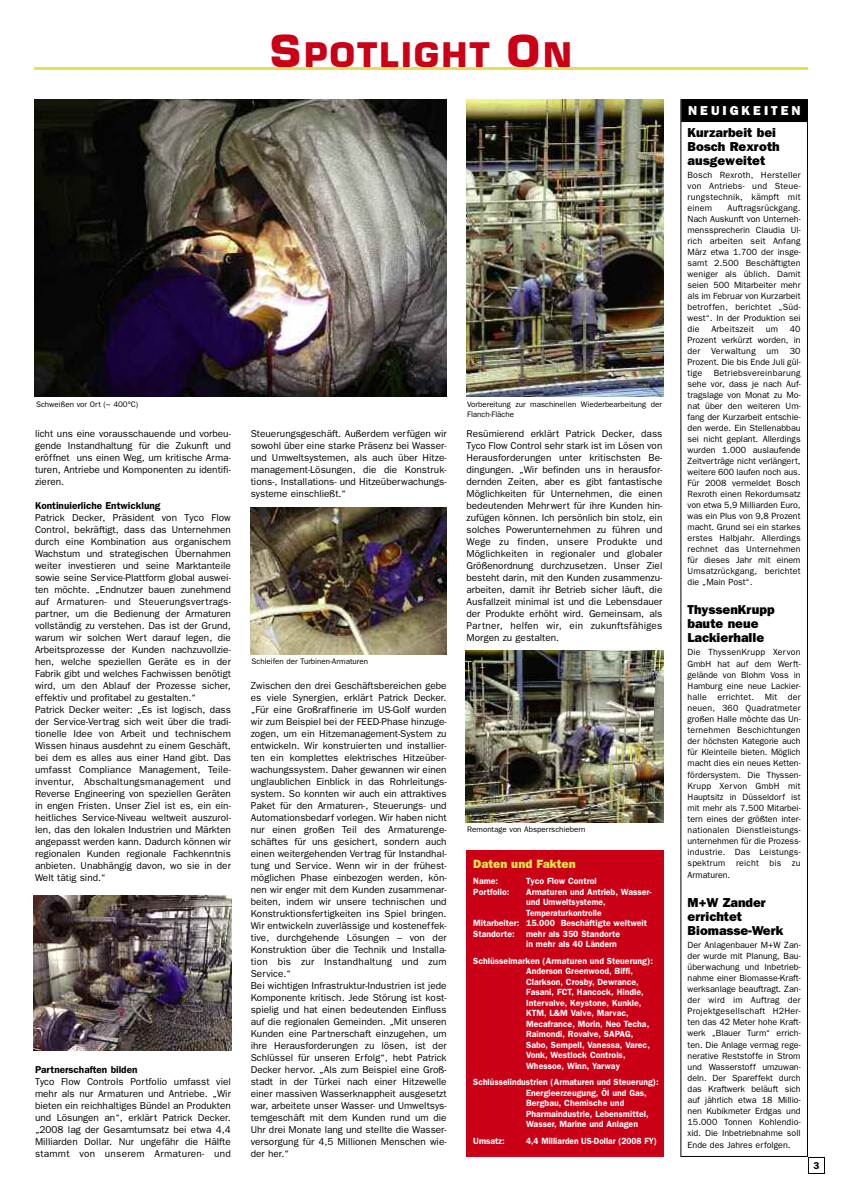
<style>
.page{position:relative;width:842px;height:1191px;background:#fff}
.page>*{position:absolute;margin:0;border:0;box-sizing:border-box;transform-origin:0 0}
.t1{font:700 33px "Eurostile";letter-spacing:.07em;color:#ca0016}
.t2{font:800 13px/14px "Franklin Gothic";color:#000}
.t3{font:800 13px "Franklin Gothic";letter-spacing:.235em;color:#fff}
.t4{font:800 12px "Franklin Gothic";color:#e4e24f}
.t5{font:10px/12px "Franklin Gothic";color:#000;text-align:justify}
.t6{font:600 10px "Franklin Gothic";color:#000}
.t7{font:9px/11.1px "Franklin Gothic";letter-spacing:.025em;color:#000;text-align:justify}
.t8{font:600 9px/10.5px "Franklin Gothic";color:#fff}
.t9{font:600 9px/10.5px "Franklin Gothic";color:#fff;scale:.95 1}
.t10{font:600 9px "Franklin Gothic";color:#fff;scale:.93 1}
.t11{font:8px/10px "Franklin Gothic";color:#000}
.s1{font-size:43px}
</style>
<div class="page">
<div style="left:808px;top:1157px;width:17px;height:17px;border:1px solid #000"></div>
<img style="left:35px;top:99px;width:411px;height:298px">
<img style="left:34px;top:895px;width:197px;height:155px">
<div style="left:680px;top:99px;width:128px;height:1058px;border:1px solid #000"></div>
<div style="left:682px;top:100px;width:125px;height:21px;background:#000"></div>
<div style="left:681px;top:99px;width:126px;height:23px;border:1px solid #000"></div>
<hr style="left:34px;top:67px;width:774px;height:2px;background:#e4e24f">
<img style="left:251px;top:508px;width:195px;height:147px">
<img style="left:466px;top:99px;width:197px;height:298px">
<img style="left:466px;top:650px;width:197px;height:172px">
<div style="left:466px;top:850px;width:197px;height:307px;background:#ca0016"></div>
<h1 class="t1" style="left:270px;top:42px;width:303px"><span class="s1">S</span>POTLIGHT <span class="s1">O</span>N</h1>
<p class="t11" style="left:36px;top:399px;width:104px">Schweißen vor Ort (~ 400°C)</p>
<p class="t11" style="left:467px;top:399px;width:196px">Vorbereitung zur maschinellen Wiederbearbeitung der<br>Flanch-Fläche</p>
<p class="t5" style="left:35px;top:427px;width:197px">licht uns eine vorausschauende und vorbeu&shy;gende Instandhaltung für die Zukunft und eröffnet uns einen Weg, um kritische Arma&shy;turen, Antriebe und Komponenten zu identifi&shy;zieren.</p>
<p class="t6" style="left:35px;top:500px;width:127px">Kontinuierliche Entwicklung</p>
<p class="t5" style="left:35px;top:511px;width:197px;text-align:left">Patrick Decker, Präsident von Tyco Flow Control, bekräftigt, dass das Unternehmen durch eine Kombination aus organischem Wachstum und strategischen Übernahmen weiter investieren und seine Marktanteile sowie seine Service-Plattform global auswei&shy;ten möchte. „Endnutzer bauen zunehmend auf Armaturen- und Steuerungsvertrags&shy;partner, um die Bedienung der Armaturen vollständig zu verstehen. Das ist der Grund, warum wir solchen Wert darauf legen, die Arbeitsprozesse der Kunden nachzuvollzie&shy;hen, welche speziellen Geräte es in der Fabrik gibt und welches Fachwissen benötigt wird, um den Ablauf der Prozesse sicher, effektiv und profitabel zu gestalten.“<br>Patrick Decker weiter: „Es ist logisch, dass der Service-Vertrag sich weit über die tradi&shy;tionelle Idee von Arbeit und technischem Wissen hinaus ausdehnt zu einem Geschäft, bei dem es alles aus einer Hand gibt. Das umfasst Compliance Management, Teile&shy;inventur, Abschaltungsmanagement und Reverse Engineering von speziellen Geräten in engen Fristen. Unser Ziel ist es, ein ein&shy;heitliches Service-Niveau weltweit auszurol&shy;len, das den lokalen Industrien und Märkten angepasst werden kann. Dadurch können wir regionalen Kunden regionale Fachkenntnis anbieten. Unabhängig davon, wo sie in der Welt tätig sind.“</p>
<p class="t6" style="left:35px;top:1064px;width:104px">Partnerschaften bilden</p>
<p class="t5" style="left:35px;top:1075px;width:197px">Tyco Flow Controls Portfolio umfasst viel mehr als nur Armaturen und Antriebe. „Wir bieten ein reichhaltiges Bündel an Produkten und Lösungen an“, erklärt Patrick Decker. „2008 lag der Gesamtumsatz bei etwa 4,4<br>Milliarden Dollar. Nur ungefähr die Hälfte stammt von unserem Armaturen- und</p>
<p class="t5" style="left:251px;top:427px;width:197px">Steuerungsgeschäft. Außerdem verfügen wir sowohl über eine starke Präsenz bei Wasser&shy;und Umweltsystemen, als auch über Hitze&shy;management-Lösungen, die die Konstruk&shy;tions-, Installations- und Hitzeüberwachungs&shy;systeme einschließt.“</p>
<p class="t11" style="left:252px;top:656px;width:118px">Schleifen der Turbinen-Armaturen</p>
<p class="t5" style="left:251px;top:679px;width:197px;text-align:left">Zwischen den drei Geschäftsbereichen gebe es viele Synergien, erklärt Patrick Decker. „Für eine Großraffinerie im US-Golf wurden wir zum Beispiel bei der FEED-Phase hinzuge&shy;zogen, um ein Hitzemanagement-System zu entwickeln. Wir konstruierten und installier&shy;ten ein komplettes elektrisches Hitzeüber&shy;wachungssystem. Daher gewannen wir einen unglaublichen Einblick in das Rohrleitungs&shy;system. So konnten wir auch ein attraktives Paket für den Armaturen-, Steuerungs- und Automationsbedarf vorlegen. Wir haben nicht nur einen großen Teil des Armaturenge&shy;schäftes für uns gesichert, sondern auch einen weitergehenden Vertrag für Instandhal&shy;tung und Service. Wenn wir in der frühest&shy;möglichen Phase einbezogen werden, kön&shy;nen wir enger mit dem Kunden zusammenar&shy;beiten, indem wir unsere technischen und Konstruktionsfertigkeiten ins Spiel bringen.<br>Wir entwickeln zuverlässige und kosteneffek&shy;tive, durchgehende Lösungen – von der Konstruktion über die Technik und Installa&shy;tion bis zur Instandhaltung und zum Service.“<br>Bei wichtigen Infrastruktur-Industrien ist jede Komponente kritisch. Jede Störung ist kost&shy;spielig und hat einen bedeutenden Einfluss auf die regionalen Gemeinden. „Mit unseren Kunden eine Partnerschaft einzugehen, um ihre Herausforderungen zu lösen, ist der Schlüssel für unseren Erfolg“, hebt Patrick Decker hervor. „Als zum Beispiel eine Groß&shy;stadt in der Türkei nach einer Hitzewelle einer massiven Wasserknappheit ausgesetzt war, arbeitete unser Wasser- und Umweltsys&shy;temgeschäft mit dem Kunden rund um die Uhr drei Monate lang und stellte die Wasser&shy;versorgung für 4,5 Millionen Menschen wie&shy;der her.“</p>
<p class="t5" style="left:466px;top:427px;width:197px">Resümierend erklärt Patrick Decker, dass Tyco Flow Control sehr stark ist im Lösen von Herausforderungen unter kritischsten Be&shy;dingungen. „Wir befinden uns in herausfor&shy;dernden Zeiten, aber es gibt fantastische Möglichkeiten für Unternehmen, die einen bedeutenden Mehrwert für ihre Kunden hin&shy;zufügen können. Ich persönlich bin stolz, ein solches Powerunternehmen zu führen und Wege zu finden, unsere Produkte und Möglichkeiten in regionaler und globaler Größenordnung durchzusetzen. Unser Ziel besteht darin, mit den Kunden zusammenzu&shy;arbeiten, damit ihr Betrieb sicher läuft, die Ausfallzeit minimal ist und die Lebensdauer der Produkte erhöht wird. Gemeinsam, als Partner, helfen wir, ein zukunftsfähiges Morgen zu gestalten.</p>
<p class="t11" style="left:467px;top:824px;width:120px">Remontage von Absperrschiebern</p>
<p class="t4" style="left:473px;top:856px;width:104px">Daten und Fakten</p>
<p class="t8" style="left:473px;top:876px;width:26px">Name:</p>
<p class="t8" style="left:526px;top:876px;width:72px">Tyco Flow Control</p>
<p class="t8" style="left:473px;top:886px;width:38px">Portfolio:</p>
<p class="t8" style="left:526px;top:886px;width:127px">Armaturen und Antrieb, Wasser-</p>
<p class="t8" style="left:526px;top:897px;width:81px">und Umweltsysteme,</p>
<p class="t10" style="left:526px;top:907px;width:83px">Temperaturkontrolle</p>
<p class="t8" style="left:473px;top:918px;width:175px">Mitarbeiter: 15.000 Beschäftigte weltweit</p>
<p class="t8" style="left:473px;top:928px;width:43px">Standorte:</p>
<p class="t8" style="left:526px;top:928px;width:96px">mehr als 350 Standorte in mehr als 40 Ländern</p>
<p class="t8" style="left:526px;top:955px;width:128px;text-indent:-53px">Schlüsselmarken (Armaturen und Steuerung):<br>Anderson Greenwood, Biffi,<br>Clarkson, Crosby, Dewrance,<br>Fasani, FCT, Hancock, Hindle,<br>Intervalve, Keystone, Kunkle,<br>KTM, L&amp;M Valve, Marvac,<br>Mecafrance, Morin, Neo Techa,<br>Raimondi, Rovalve, SAPAG,<br>Sabo, Sempell, Vanessa, Varec,<br>Vonk, Westlock Controls,<br>Whessoe, Winn, Yarway</p>
<p class="t9" style="left:526px;top:1077px;width:141px;text-indent:-53px">Schlüsselindustrien (Armaturen und Steuerung):<br>Energieerzeugung, Öl und Gas, Bergbau, Chemische und Pharmaindustrie, Lebensmittel, Wasser, Marine und Anlagen</p>
<p class="t8" style="left:473px;top:1135px;width:33px">Umsatz:</p>
<p class="t10" style="left:526px;top:1135px;width:142px">4,4 Milliarden US-Dollar (2008 FY)</p>
<h2 class="t3" style="left:688px;top:103px;width:114px">NEUIGKEITEN</h2>
<h2 class="t2" style="left:687px;top:126px;width:94px">Kurzarbeit bei<br>Bosch Rexroth ausgeweitet</h2>
<p class="t7" style="left:687px;top:169px;width:115px">Bosch Rexroth, Hersteller von Antriebs- und Steue&shy;rungstechnik, kämpft mit einem</p>
<p class="t7" style="left:687px;top:202px;width:115px;text-indent:40px">Auftragsrückgang.<br>Nach Auskunft von Unterneh&shy;menssprecherin Claudia Ul&shy;rich arbeiten seit Anfang März etwa 1.700 der insge&shy;samt 2.500 Beschäftigten weniger als üblich. Damit seien 500 Mitarbeiter mehr als im Februar von Kurzarbeit betroffen, berichtet „Süd&shy;west“. In der Produktion sei die</p>
<p class="t7" style="left:687px;top:323px;width:115px;text-indent:102px">40<br>Prozent verkürzt worden, in der Verwaltung um 30<br>Prozent. Die bis Ende Juli gül&shy;tige</p>
<p class="t7" style="left:711px;top:323px;width:44px">Arbeitszeit</p>
<p class="t7" style="left:766px;top:323px;width:14px">um</p>
<p class="t7" style="left:687px;top:367px;width:115px;text-indent:26px">Betriebsvereinbarung sehe vor, dass je nach Auf&shy;tragslage von Monat zu Mo&shy;nat über den weiteren Um&shy;fang der Kurzarbeit entschie&shy;den werde. Ein Stellenabbau sei nicht geplant. Allerdings wurden 1.000 auslaufende Zeitverträge nicht verlängert, weitere 600 laufen noch aus.<br>Für 2008 vermeldet Bosch Rexroth einen Rekordumsatz von etwa 5,9 Milliarden Euro, was ein Plus von 9,8 Prozent macht. Grund sei ein starkes erstes Halbjahr. Allerdings rechnet das Unternehmen für dieses Jahr mit einem Umsatzrückgang, berichtet die „Main Post“.</p>
<h2 class="t2" style="left:687px;top:603px;width:89px">ThyssenKrupp baute neue<br>Lackierhalle</h2>
<p class="t7" style="left:687px;top:647px;width:115px">Die ThyssenKrupp Xervon GmbH hat auf dem Werft&shy;gelände von Blohm Voss in Hamburg eine neue Lackier&shy;halle errichtet. Mit der neuen, 360 Quadratmeter großen Halle möchte das Un&shy;ternehmen Beschichtungen der höchsten Kategorie auch für Kleinteile bieten. Möglich macht dies ein neues Ketten&shy;fördersystem. Die Thyssen-Krupp Xervon GmbH mit Hauptsitz in Düsseldorf ist mit mehr als 7.500 Mitarbei&shy;tern eines der größten inter&shy;nationalen Dienstleistungs&shy;unternehmen für die Prozess&shy;industrie. Das Leistungs&shy;spektrum reicht bis zu Armaturen.</p>
<h2 class="t2" style="left:687px;top:895px;width:97px">M+W Zander errichtet<br>Biomasse-Werk</h2>
<p class="t7" style="left:687px;top:939px;width:115px">Der Anlagenbauer M+W Zan&shy;der wurde mit Planung, Bau&shy;überwachung und Inbetrieb&shy;nahme einer Biomasse-Kraft&shy;werksanlage beauftragt. Zan&shy;der wird im Auftrag der Projektgesellschaft H2Her&shy;ten das 42 Meter hohe Kraft&shy;werk „Blauer Turm“ errich&shy;ten. Die Anlage vermag rege&shy;nerative Reststoffe in Strom und Wasserstoff umzuwan&shy;deln. Der Spareffekt durch das Kraftwerk beläuft sich auf jährlich etwa 18 Millio&shy;nen Kubikmeter Erdgas und 15.000 Tonnen Kohlendio&shy;xid. Die Inbetriebnahme soll Ende des Jahres erfolgen.</p>
<p class="t6" style="left:813px;top:1159px;width:7px">3</p>
</div>
